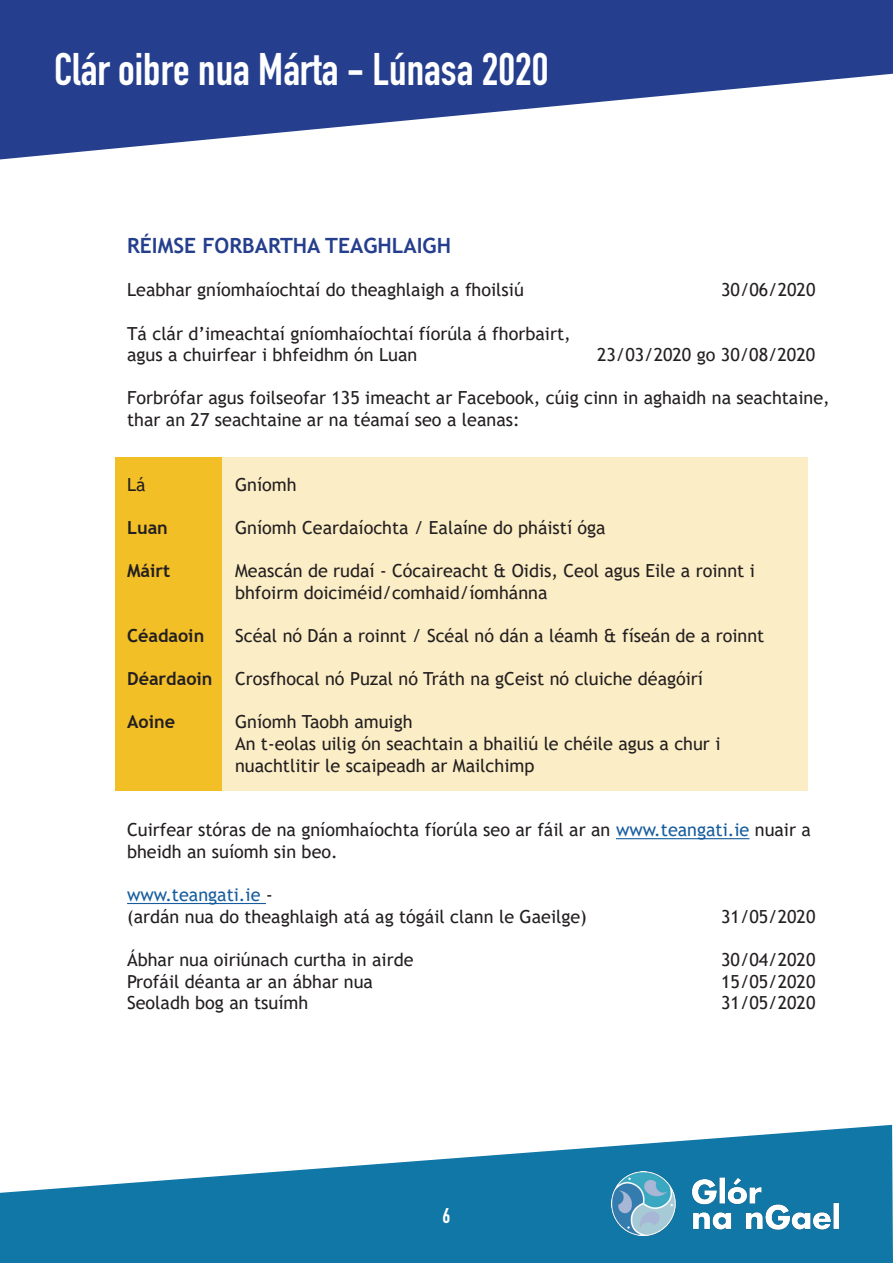
<style>
.page{position:relative;width:893px;height:1263px;background:#fff}
.page>*{position:absolute;margin:0;border:0;box-sizing:border-box;transform-origin:0 0}
.t1{font:45px "DIN Engschrift Std";color:#fff}
.Teideal{font:700 21px "Trebuchet MS";color:#253f8e}
.t2{font:21px "DIN Engschrift Std";color:#fff}
.t3{font:18px/21.6px "Trebuchet MS";color:#231f20}
.t4{font:700 18px "Trebuchet MS";color:#231f20}
.t5{font:18px "Trebuchet MS";color:#175d9e}
.s1{color:#175d9e}
.s2{color:#231f20}
</style>
<div class="page">
<div style="left:115px;top:457px;width:106px;height:334px;background:#f2bf26"></div>
<div style="left:221px;top:457px;width:586px;height:334px;background:#fbedc5"></div>
<hr style="left:616px;top:838px;width:133px;height:1px;background:#175d9e">
<hr style="left:127px;top:903px;width:139px;height:1px;background:#175d9e">
<svg style="left:0;top:1125px;width:893px;height:138px;fill:#1077a7"></svg>
<img style="left:611px;top:1171px;width:228px;height:65px">
<svg style="left:0;top:0;width:893px;height:159px;fill:#253f8e"></svg>
<p class="t1" style="left:54px;top:42px;width:496px">Clár oibre nua Márta - Lúnasa 2020</p>
<p class="Teideal" style="left:127px;top:233px;width:325px">RÉIMSE FORBARTHA TEAGHLAIGH</p>
<p class="t3" style="left:127px;top:279px;width:398px">Leabhar gníomhaíochtaí do theaghlaigh a fhoilsiú</p>
<p class="t3" style="left:721px;top:279px;width:96px">30/06/2020</p>
<p class="t3" style="left:127px;top:322px;width:445px">Tá clár d’imeachtaí gníomhaíochtaí fíorúla á fhorbairt,</p>
<p class="t3" style="left:127px;top:344px;width:292px">agus a chuirfear i bhfeidhm ón Luan</p>
<p class="t3" style="left:597px;top:344px;width:220px">23/03/2020 go 30/08/2020</p>
<p class="t3" style="left:127px;top:387px;width:704px">Forbrófar agus foilseofar 135 imeacht ar Facebook, cúig cinn in aghaidh na seachtaine, thar an 27 seachtaine ar na téamaí seo a leanas:</p>
<p class="t3" style="left:127px;top:473px;width:20px">Lá</p>
<p class="t3" style="left:235px;top:473px;width:63px">Gníomh</p>
<p class="t4" style="left:127px;top:516px;width:42px">Luan</p>
<p class="t3" style="left:235px;top:517px;width:372px">Gníomh Ceardaíochta / Ealaíne do pháistí óga</p>
<p class="t4" style="left:127px;top:559px;width:45px">Máirt</p>
<p class="t3" style="left:235px;top:560px;width:521px">Meascán de rudaí - Cócaireacht &amp; Oidis, Ceol agus Eile a roinnt i bhfoirm doiciméid/comhaid/íomhánna</p>
<p class="t4" style="left:127px;top:624px;width:79px">Céadaoin</p>
<p class="t3" style="left:235px;top:625px;width:531px">Scéal nó Dán a roinnt / Scéal nó dán a léamh &amp; físeán de a roinnt</p>
<p class="t4" style="left:127px;top:667px;width:87px">Déardaoin</p>
<p class="t3" style="left:235px;top:668px;width:469px">Crosfhocal nó Puzal nó Tráth na gCeist nó cluiche déagóirí</p>
<p class="t4" style="left:127px;top:711px;width:49px">Aoine</p>
<p class="t3" style="left:235px;top:711px;width:179px">Gníomh Taobh amuigh</p>
<p class="t3" style="left:235px;top:733px;width:487px">An t-eolas uilig ón seachtain a bhailiú le chéile agus a chur i nuachtlitir le scaipeadh ar Mailchimp</p>
<p class="t3" style="left:127px;top:819px;width:685px">Cuirfear stóras de na gníomhaíochta fíorúla seo ar fáil ar an <span class="s1">www.teangati.ie</span> nuair a bheidh an suíomh sin beo.</p>
<p class="t5" style="left:127px;top:883px;width:147px">www.teangati.ie <span class="s2">-</span></p>
<p class="t3" style="left:127px;top:905px;width:461px">(ardán nua do theaghlaigh atá ag tógáil clann le Gaeilge)</p>
<p class="t3" style="left:721px;top:905px;width:96px">31/05/2020</p>
<p class="t3" style="left:127px;top:949px;width:288px">Ábhar nua oiriúnach curtha in airde</p>
<p class="t3" style="left:721px;top:949px;width:96px">30/04/2020</p>
<p class="t3" style="left:127px;top:970px;width:247px">Profáil déanta ar an ábhar nua</p>
<p class="t3" style="left:721px;top:970px;width:96px">15/05/2020</p>
<p class="t3" style="left:127px;top:992px;width:183px">Seoladh bog an tsuímh</p>
<p class="t3" style="left:721px;top:992px;width:96px">31/05/2020</p>
<p class="t2" style="left:443px;top:1203px;width:9px">6</p>
</div>
